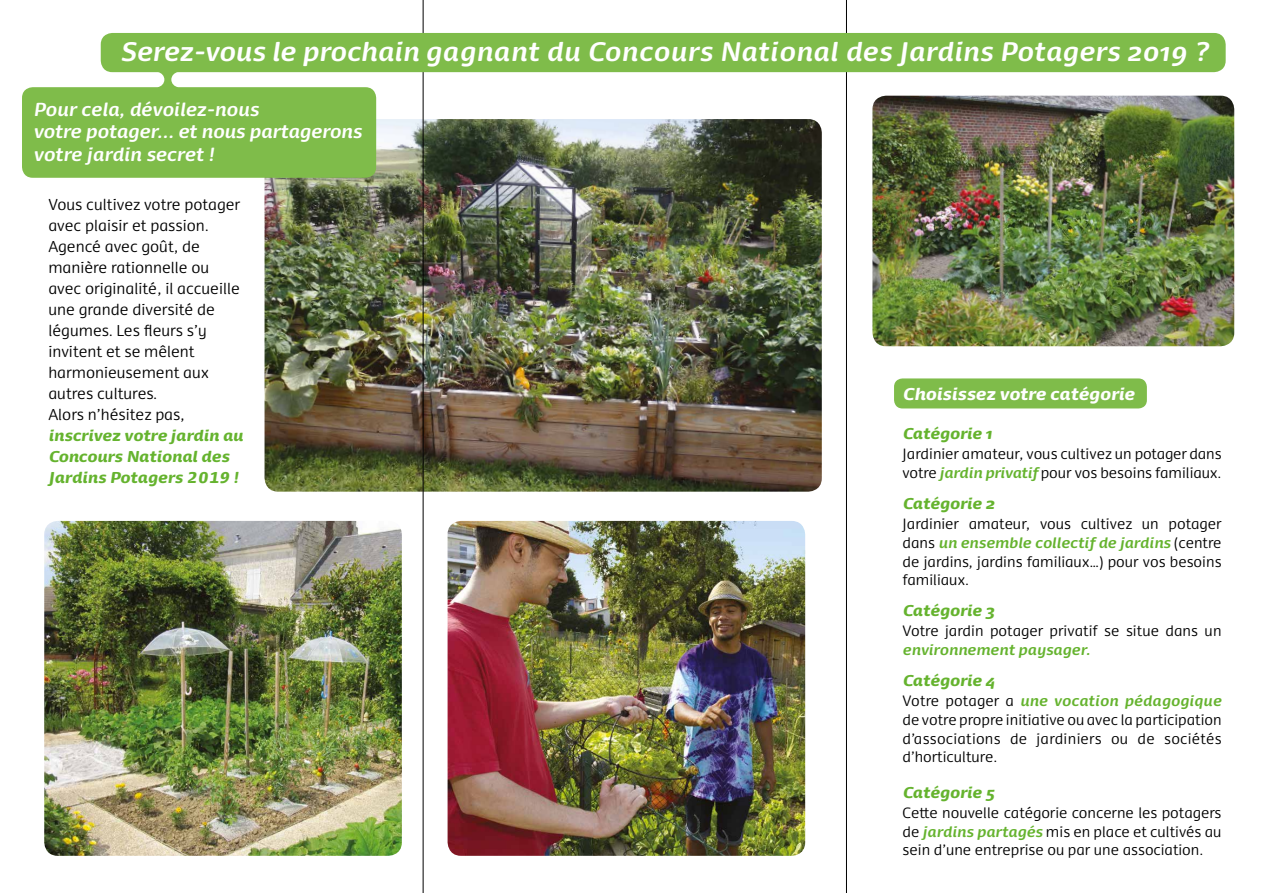
<style>
.page{position:relative;width:1263px;height:893px;background:#fff}
.page>*{position:absolute;margin:0;border:0;box-sizing:border-box;transform-origin:0 0}
.t1{font:italic 700 25.65px "Dancer Pro";letter-spacing:.01em;color:#fff}
.t2{font:italic 700 18px/22.5px "Dancer Pro";letter-spacing:-.01em;color:#fff}
.t3{font:italic 900 16.35px "Dancer Pro";color:#fff}
.t4{font:300 15px/21px "Dancer Pro";color:#000}
.t5{font:italic 900 15px/21px "Dancer Pro";color:#65b32e}
.t6{font:300 14.25px/18.8px "Dancer Pro";color:#000;text-align:justify}
.t7{font:italic 700 14.25px "Dancer Pro";color:#65b32e}
.s1{font-weight:700;font-style:italic;color:#65b32e}
</style>
<div class="page">
<img style="left:265px;top:178px;width:557px;height:314px">
<hr style="left:423px;top:0;width:1px;height:893px;background:#000">
<div style="left:894px;top:378px;width:253px;height:30px;background:#7fbc4a;border-radius:9px"></div>
<hr style="left:846px;top:0;width:1px;height:893px;background:#000">
<svg style="left:22px;top:33px;width:1204px;height:145px;fill:#7fbc4a"></svg>
<img style="left:872px;top:96px;width:362px;height:250px">
<img style="left:44px;top:521px;width:358px;height:335px">
<img style="left:448px;top:521px;width:357px;height:335px">
<h1 class="t1" style="left:120px;top:33px;width:1089px">Serez-vous le prochain gagnant du Concours National des Jardins Potagers 2019 ?</h1>
<p class="t2" style="left:33px;top:97px;width:330px">Pour cela, dévoilez-nous<br>votre potager... et nous partagerons votre jardin secret !</p>
<p class="t4" style="left:48px;top:193px;width:193px">Vous cultivez votre potager avec plaisir et passion.<br>Agencé avec goût, de manière rationnelle ou avec originalité, il accueille une grande diversité de légumes. Les fleurs s’y invitent et se mêlent harmonieusement aux autres cultures.<br>Alors n’hésitez pas,</p>
<p class="t5" style="left:48px;top:424px;width:196px">inscrivez votre jardin au<br>Concours National des<br>Jardins Potagers 2019 !</p>
<p class="t3" style="left:902px;top:381px;width:234px">Choisissez votre catégorie</p>
<p class="t5" style="left:902px;top:422px;width:91px">Catégorie 1</p>
<p class="t6" style="left:902px;top:444px;width:321px">Jardinier amateur, vous cultivez un potager dans votre <span class="s1">jardin privatif</span> pour vos besoins familiaux.</p>
<p class="t5" style="left:902px;top:492px;width:94px">Catégorie 2</p>
<p class="t6" style="left:902px;top:514px;width:321px">Jardinier amateur, vous cultivez un potager dans <span class="s1">un ensemble collectif de jardins</span> (centre de jardins, jardins familiaux…) pour vos besoins familiaux.</p>
<p class="t5" style="left:902px;top:599px;width:94px">Catégorie 3</p>
<p class="t6" style="left:902px;top:621px;width:320px">Votre jardin potager privatif se situe dans un</p>
<p class="t7" style="left:902px;top:639px;width:189px">environnement paysager.</p>
<p class="t5" style="left:902px;top:669px;width:94px">Catégorie 4</p>
<p class="t6" style="left:902px;top:691px;width:321px">Votre potager a <span class="s1">une vocation pédagogique </span>de votre propre initiative ou avec la participation d’associations de jardiniers ou de sociétés d’horticulture.</p>
<p class="t5" style="left:902px;top:781px;width:93px">Catégorie 5</p>
<p class="t6" style="left:902px;top:803px;width:321px">Cette nouvelle catégorie concerne les potagers de <span class="s1">jardins partagés</span> mis en place et cultivés au sein d’une entreprise ou par une association.</p>
</div>
